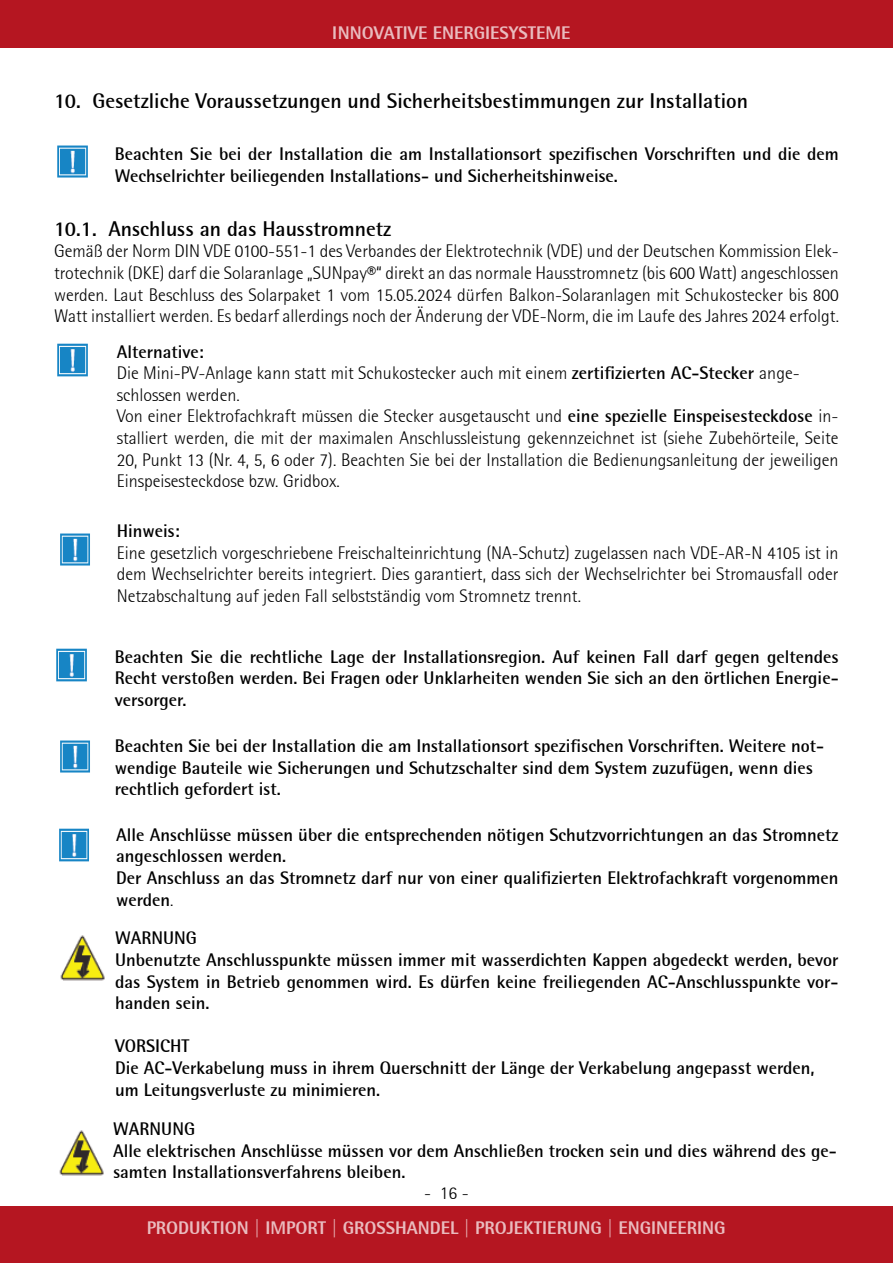
<style>
.page{position:relative;width:893px;height:1263px;background:#fff}
.page>*{position:absolute;margin:0;border:0;box-sizing:border-box;transform-origin:0 0}
.t1{font:700 21px "Rotis Semi Sans";color:#000}
.t2{font:700 18px/21.6px "Rotis Semi Sans";color:#000}
.t3{font:300 18px/21.6px "Rotis Semisans";color:#000;text-align:justify}
.t4{font:800 18px "Rotis Semi Sans";color:#fff}
.s1{font-family:"Rotis Semi Sans";font-weight:700}
.s2{font-family:"Rotis Semisans";font-weight:300}
</style>
<div class="page">
<div style="left:0;top:0;width:893px;height:48px;background:#b51621"></div>
<div style="left:0;top:1206px;width:893px;height:57px;background:#b51621"></div>
<img style="left:57px;top:145px;width:31px;height:33px">
<img style="left:60px;top:533px;width:30px;height:33px">
<img style="left:57px;top:343px;width:31px;height:34px">
<img style="left:56px;top:648px;width:31px;height:34px">
<img style="left:60px;top:740px;width:30px;height:33px">
<img style="left:59px;top:828px;width:30px;height:34px">
<img style="left:60px;top:935px;width:45px;height:46px">
<img style="left:59px;top:1130px;width:45px;height:46px">
<p class="t4" style="left:333px;top:22px;width:239px">INNOVATIVE ENERGIESYSTEME</p>
<p class="t1" style="left:54px;top:88px;width:695px">10. Gesetzliche Voraussetzungen und Sicherheitsbestimmungen zur Installation</p>
<p class="t2" style="left:115px;top:143px;width:726px">Beachten Sie bei der Installation die am Installationsort spezifischen Vorschriften und die dem<br>Wechselrichter beiliegenden Installations- und Sicherheitshinweise.</p>
<p class="t1" style="left:54px;top:216px;width:339px">10.1. Anschluss an das Hausstromnetz</p>
<p class="t3" style="left:54px;top:240px;width:786px">Gemäß der Norm DIN VDE 0100-551-1 des Verbandes der Elektrotechnik (VDE) und der Deutschen Kommission Elek&shy;trotechnik (DKE) darf die Solaranlage „SUNpay®“ direkt an das normale Hausstromnetz (bis 600 Watt) angeschlossen werden. Laut Beschluss des Solarpaket 1 vom 15.05.2024 dürfen Balkon-Solaranlagen mit Schukostecker bis 800<br>Watt installiert werden. Es bedarf allerdings noch der Änderung der VDE-Norm, die im Laufe des Jahres 2024 erfolgt.</p>
<p class="t2" style="left:117px;top:341px;width:89px">Alternative:</p>
<p class="t3" style="left:117px;top:362px;width:723px;text-align:left">Die Mini-PV-Anlage kann statt mit Schukostecker auch mit einem <span class="s1">zertifizierten AC-Stecker</span> ange&shy;schlossen werden.<br>Von einer Elektrofachkraft müssen die Stecker ausgetauscht und <span class="s1">eine spezielle Einspeisesteckdose</span> in&shy;stalliert werden, die mit der maximalen Anschlussleistung gekennzeichnet ist (siehe Zubehörteile, Seite 20, Punkt 13 (Nr. 4, 5, 6 oder 7). Beachten Sie bei der Installation die Bedienungsanleitung der jeweiligen Einspeisesteckdose bzw. Gridbox.</p>
<p class="t2" style="left:117px;top:520px;width:65px">Hinweis:</p>
<p class="t3" style="left:117px;top:542px;width:723px">Eine gesetzlich vorgeschriebene Freischalteinrichtung (NA-Schutz) zugelassen nach VDE-AR-N 4105 ist in dem Wechselrichter bereits integriert. Dies garantiert, dass sich der Wechselrichter bei Stromausfall oder Netzabschaltung auf jeden Fall selbstständig vom Stromnetz trennt.</p>
<p class="t2" style="left:115px;top:646px;width:725px;text-align:justify">Beachten Sie die rechtliche Lage der Installationsregion. Auf keinen Fall darf gegen geltendes Recht verstoßen werden. Bei Fragen oder Unklarheiten wenden Sie sich an den örtlichen Energie&shy;versorger.</p>
<p class="t2" style="left:115px;top:735px;width:711px">Beachten Sie bei der Installation die am Installationsort spezifischen Vorschriften. Weitere not&shy;wendige Bauteile wie Sicherungen und Schutzschalter sind dem System zuzufügen, wenn dies rechtlich gefordert ist.</p>
<p class="t2" style="left:116px;top:823px;width:724px">Alle Anschlüsse müssen über die entsprechenden nötigen Schutzvorrichtungen an das Stromnetz angeschlossen werden.<br>Der Anschluss an das Stromnetz darf nur von einer qualifizierten Elektrofachkraft vorgenommen werden<span class="s2">.</span></p>
<p class="t2" style="left:115px;top:927px;width:725px">WARNUNG<br>Unbenutzte Anschlusspunkte müssen immer mit wasserdichten Kappen abgedeckt werden, bevor das System in Betrieb genommen wird. Es dürfen keine freiliegenden AC-Anschlusspunkte vor&shy;handen sein.</p>
<p class="t2" style="left:115px;top:1035px;width:701px">VORSICHT<br>Die AC-Verkabelung muss in ihrem Querschnitt der Länge der Verkabelung angepasst werden, um Leitungsverluste zu minimieren.</p>
<p class="t2" style="left:113px;top:1118px;width:725px">WARNUNG<br>Alle elektrischen Anschlüsse müssen vor dem Anschließen trocken sein und dies während des ge&shy;samten Installationsverfahrens bleiben.</p>
<p class="t3" style="left:424px;top:1182px;width:46px">- 16 -</p>
<p class="t4" style="left:147px;top:1217px;width:580px">PRODUKTION | IMPORT | GROSSHANDEL | PROJEKTIERUNG | ENGINEERING</p>
</div>
